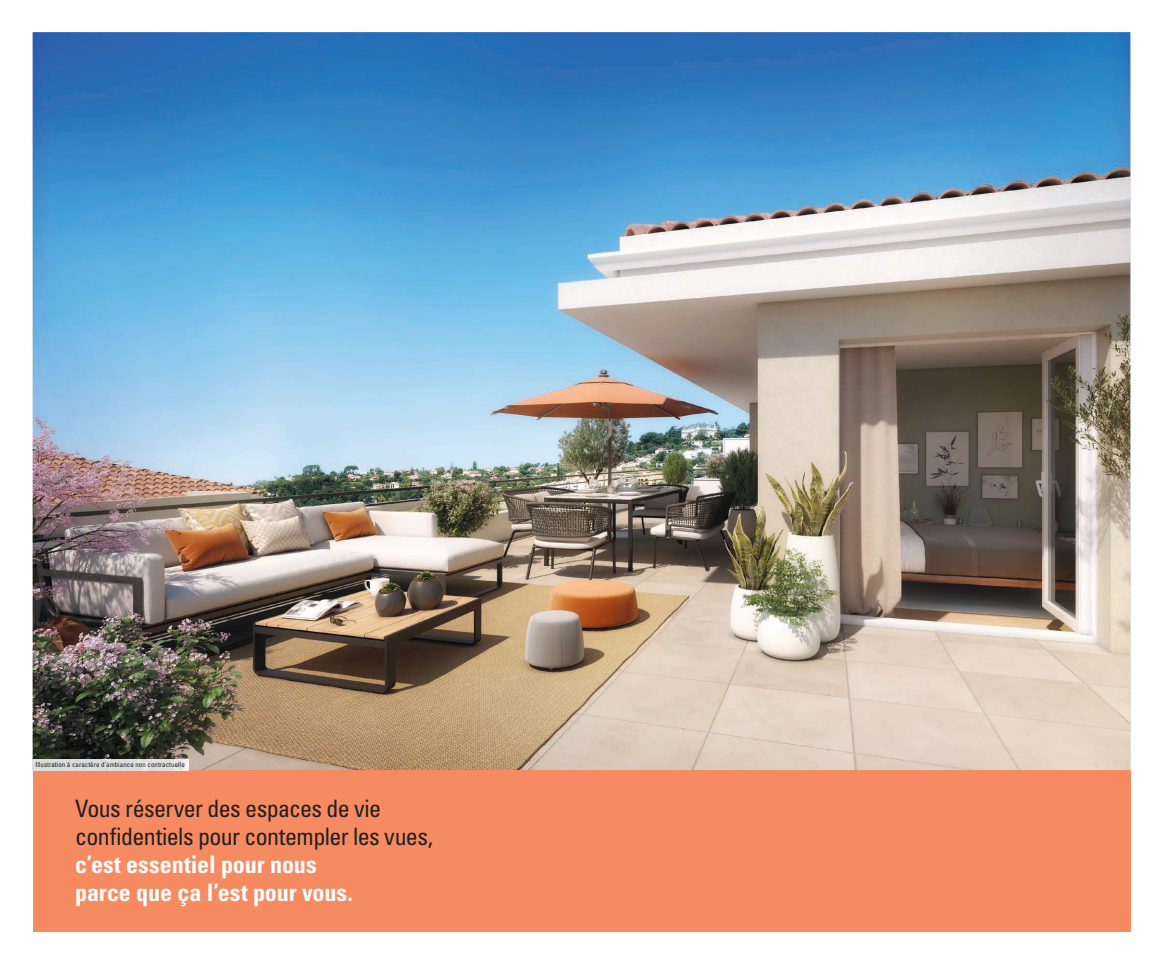
<style>
.page{position:relative;width:1163px;height:964px;background:#fff}
.page>*{position:absolute;margin:0;border:0;box-sizing:border-box;transform-origin:0 0}
.t1{font:condensed 24px/28px "Univers LT Std";letter-spacing:-.025em;color:#231f20}
.t2{font:700 condensed 24px/28px "Univers LT Std";letter-spacing:-.005em;color:#fff}
.t3{font:condensed 7px "Univers LT Std";color:#231f20}
</style>
<div class="page">
<div style="left:33px;top:770px;width:1097px;height:161px;background:#f68b61"></div>
<img style="left:33px;top:32px;width:1097px;height:738px">
<img style="left:33px;top:759px;width:155px;height:11px">
<p class="t3" style="left:35px;top:760px;width:151px">Illustration à caractère d’ambiance non contractuelle</p>
<p class="t1" style="left:75px;top:794px;width:359px">Vous réserver des espaces de vie confidentiels pour contempler les vues,</p>
<p class="t2" style="left:75px;top:851px;width:279px">c’est essentiel pour nous parce que ça l’est pour vous.</p>
</div>
